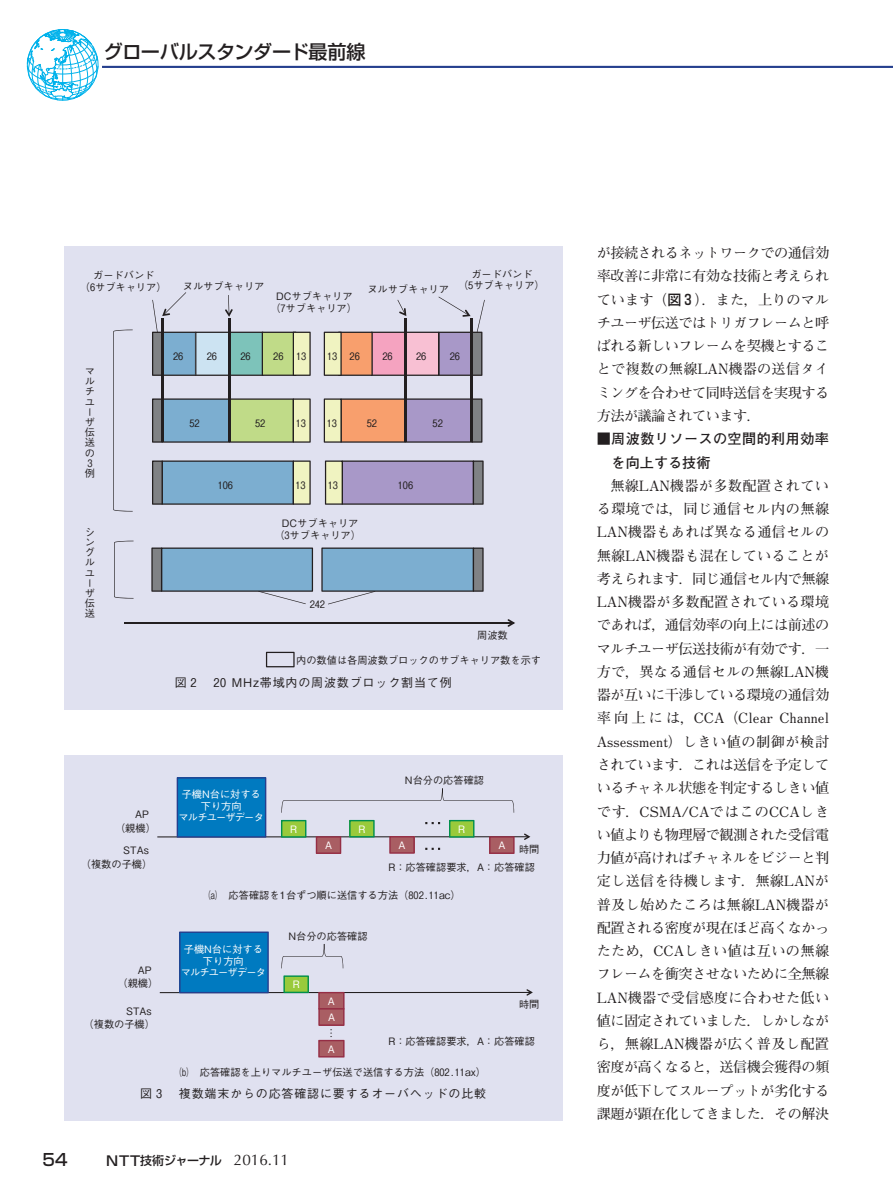
<style>
.page{position:relative;width:893px;height:1191px;background:#fff}
.page>*{position:absolute;margin:0;border:0;box-sizing:border-box;transform-origin:0 0}
.t1{font:500 19.2px "Shin Go Pr 6";letter-spacing:-.02em;color:#231f20}
.t2{font:500 16.5px "Shin Go Pr 6";color:#231f20}
.t3{font:700 14.1px/23.2px "Futo Min A101 Pr 6";letter-spacing:-.035em;color:#231f20;text-align:justify}
.t4{font:700 14.1px/23.2px "Futo Go B101 Pr 6";letter-spacing:.03em;color:#231f20}
.t5{font:500 12px "Gothic BBB Pr 6";letter-spacing:.07em;color:#231f20}
.t6{font:500 12px "Shin Go Pro";letter-spacing:-.05em;color:#231f20}
.t7{font:500 10.2px/10.2px "Gothic BBB Pro";color:#231f20}
.t8{font:500 10.2px "Gothic BBB Pro";color:#231f20;scale:.7 1}
.t9{font:500 10.2px/11.7px "Gothic BBB Pro";color:#fff;text-align:center}
.s1{font-size:13.5px}
.s2{font-family:"Optima";font-weight:400;font-size:15.3px}
.s3{font-family:"Shin Go Pr 6";font-weight:500}
</style>
<div class="page">
<hr style="left:102px;top:66px;width:791px;height:2px;background:#253f8e">
<svg style="left:26px;top:29px;width:73px;height:71px"></svg>
<div style="left:27px;top:29px;width:71px;height:72px;border:1px solid #00b2eb;border-radius:50%"></div>
<div style="left:64px;top:755px;width:499px;height:365px;background:#e0e1f0"></div>
<hr style="left:157px;top:836px;width:372px;height:1px;background:#231f20">
<svg style="left:524px;top:833px;width:6px;height:7px"></svg>
<svg style="left:177px;top:777px;width:89px;height:60px;background:#0276bc"></svg>
<svg style="left:281px;top:820px;width:25px;height:17px"></svg>
<svg style="left:316px;top:836px;width:25px;height:18px"></svg>
<svg style="left:349px;top:820px;width:26px;height:17px"></svg>
<svg style="left:389px;top:836px;width:26px;height:17px"></svg>
<svg style="left:425px;top:822px;width:15px;height:2px"></svg>
<svg style="left:425px;top:847px;width:15px;height:3px"></svg>
<svg style="left:449px;top:820px;width:25px;height:17px"></svg>
<svg style="left:489px;top:836px;width:26px;height:18px"></svg>
<svg style="left:281px;top:788px;width:233px;height:24px"></svg>
<hr style="left:160px;top:992px;width:371px;height:1px;background:#231f20">
<svg style="left:526px;top:989px;width:7px;height:6px"></svg>
<svg style="left:179px;top:931px;width:90px;height:62px;background:#0476bc"></svg>
<svg style="left:283px;top:975px;width:26px;height:18px"></svg>
<svg style="left:281px;top:944px;width:62px;height:24px"></svg>
<svg style="left:318px;top:992px;width:27px;height:33px"></svg>
<svg style="left:318px;top:1039px;width:27px;height:18px"></svg>
<div style="left:64px;top:247px;width:499px;height:463px;background:#e0e1f0"></div>
<hr style="left:124px;top:622px;width:390px;height:1px;background:#231f20">
<svg style="left:507px;top:619px;width:8px;height:8px"></svg>
<svg style="left:152px;top:398px;width:159px;height:45px;background:#99b6a1"></svg>
<svg style="left:324px;top:398px;width:158px;height:45px;background:#c09994"></svg>
<svg style="left:152px;top:460px;width:159px;height:45px;background:#80a6bc"></svg>
<svg style="left:325px;top:460px;width:159px;height:45px;background:#a296b6"></svg>
<hr style="left:161px;top:318px;width:2px;height:124px;background:#231f20">
<hr style="left:228px;top:318px;width:2px;height:124px;background:#231f20">
<hr style="left:404px;top:318px;width:2px;height:124px;background:#231f20">
<hr style="left:470px;top:318px;width:3px;height:124px;background:#231f20">
<svg style="left:113px;top:329px;width:20px;height:182px"></svg>
<svg style="left:114px;top:540px;width:20px;height:58px"></svg>
<svg style="left:152px;top:292px;width:159px;height:84px"></svg>
<svg style="left:324px;top:297px;width:161px;height:79px"></svg>
<svg style="left:151px;top:547px;width:162px;height:57px"></svg>
<svg style="left:266px;top:652px;width:29px;height:15px"></svg>
<svg style="left:321px;top:547px;width:163px;height:57px"></svg>
<h1 class="t1" style="left:104px;top:36px;width:263px">グローバルスタンダード最前線</h1>
<p class="t7" style="left:80px;top:268px;width:88px;line-height:11.9px;text-align:center">ガードバンド<br>（6サブキャリア）</p>
<p class="t7" style="left:471px;top:267px;width:63px">ガードバンド</p>
<p class="t7" style="left:270px;top:289px;width:88px;line-height:11.9px;text-align:center">DCサブキャリア（7サブキャリア）</p>
<p class="t7" style="left:458px;top:279px;width:88px">（5サブキャリア）</p>
<p class="t7" style="left:183px;top:279px;width:83px">ヌルサブキャリア</p>
<p class="t7" style="left:367px;top:283px;width:83px">ヌルサブキャリア</p>
<p class="t7" style="left:85px;top:365px;width:11px">マルチユーザ伝送の<br>3例</p>
<p class="t7" style="left:85px;top:525px;width:11px">シングルユーザ伝送</p>
<p class="t7" style="left:173px;top:349px;width:12px">26</p>
<p class="t7" style="left:207px;top:349px;width:12px">26</p>
<p class="t7" style="left:240px;top:349px;width:12px">26</p>
<p class="t7" style="left:273px;top:349px;width:35px">26 13</p>
<p class="t7" style="left:327px;top:349px;width:34px">13 26</p>
<p class="t7" style="left:383px;top:349px;width:12px">26</p>
<p class="t7" style="left:416px;top:349px;width:12px">26</p>
<p class="t7" style="left:450px;top:349px;width:12px">26</p>
<p class="t7" style="left:189px;top:416px;width:12px">52</p>
<p class="t7" style="left:255px;top:416px;width:12px">52</p>
<p class="t7" style="left:296px;top:416px;width:12px">13</p>
<p class="t7" style="left:327px;top:416px;width:12px">13</p>
<p class="t7" style="left:367px;top:416px;width:12px">52</p>
<p class="t7" style="left:433px;top:416px;width:12px">52</p>
<p class="t7" style="left:218px;top:478px;width:17px">106</p>
<p class="t7" style="left:295px;top:478px;width:12px">13</p>
<p class="t7" style="left:328px;top:478px;width:12px">13</p>
<p class="t7" style="left:398px;top:478px;width:17px">106</p>
<p class="t7" style="left:274px;top:516px;width:88px;line-height:11.9px;text-align:center">DCサブキャリア（3サブキャリア）</p>
<p class="t7" style="left:310px;top:598px;width:17px">242</p>
<p class="t7" style="left:477px;top:629px;width:32px">周波数</p>
<p class="t7" style="left:296px;top:653px;width:246px">内の数値は各周波数ブロックのサブキャリア数を示す</p>
<p class="t5" style="left:175px;top:673px;width:278px">図 2 　20 MHz帯域内の周波数ブロック割当て例</p>
<p class="t7" style="left:115px;top:806px;width:42px;line-height:13.5px;text-indent:20px">AP（親機）</p>
<p class="t7" style="left:81px;top:842px;width:73px;line-height:13.5px;text-indent:42px">STAs（複数の子機）</p>
<p class="t7" style="left:118px;top:962px;width:42px;line-height:13.5px;text-indent:20px">AP（親機）</p>
<p class="t9" style="left:179px;top:787px;width:87px">子機N台に対する下り方向<br>マルチユーザデータ</p>
<p class="t9" style="left:290px;top:821px;width:8px">R</p>
<p class="t9" style="left:325px;top:838px;width:8px">A</p>
<p class="t9" style="left:358px;top:821px;width:8px">R</p>
<p class="t7" style="left:405px;top:774px;width:81px">N台分の応答確認</p>
<p class="t9" style="left:399px;top:838px;width:8px">A</p>
<p class="t9" style="left:458px;top:822px;width:8px">R</p>
<p class="t9" style="left:498px;top:838px;width:8px">A</p>
<p class="t7" style="left:519px;top:843px;width:22px">時間</p>
<p class="t7" style="left:388px;top:861px;width:148px">R：応答確認要求，A：応答確認</p>
<p class="t8" style="left:204px;top:887px;width:368px">（a） 応答確認を1台ずつ順に送信する方法（802.11ac）</p>
<p class="t9" style="left:181px;top:942px;width:87px">子機N台に対する下り方向<br>マルチユーザデータ</p>
<p class="t7" style="left:288px;top:930px;width:81px">N台分の応答確認</p>
<p class="t9" style="left:293px;top:977px;width:8px">R</p>
<p class="t9" style="left:328px;top:993px;width:8px">A</p>
<p class="t7" style="left:84px;top:1003px;width:73px;line-height:13.5px;text-indent:42px">STAs（複数の子機）</p>
<p class="t9" style="left:328px;top:1010px;width:8px">A</p>
<p class="t9" style="left:328px;top:1041px;width:8px">A</p>
<p class="t7" style="left:326px;top:1026px;width:7px">…</p>
<p class="t7" style="left:519px;top:998px;width:22px">時間</p>
<p class="t7" style="left:388px;top:1035px;width:148px">R：応答確認要求，A：応答確認</p>
<p class="t8" style="left:175px;top:1064px;width:446px">（b） 応答確認を上りマルチユーザ伝送で送信する方法（802.11ax）</p>
<p class="t5" style="left:140px;top:1084px;width:347px">図 3 　複数端末からの応答確認に要するオーバヘッドの比較</p>
<p class="t2" style="left:43px;top:1145px;width:27px">54</p>
<p class="t6" style="left:106px;top:1150px;width:184px"><span class="s1">NTT</span>技術ジャーナル　<span class="s2">2016.11</span></p>
<p class="t3" style="left:597px;top:241px;width:234px">が接続されるネットワークでの通信効率改善に非常に有効な技術と考えられています（<span class="s3">図３</span>）．また，上りのマルチユーザ伝送ではトリガフレームと呼ばれる新しいフレームを契機とすることで複数の無線LAN機器の送信タイミングを合わせて同時送信を実現する方法が議論されています．</p>
<p class="t4" style="left:612px;top:427px;width:219px;text-indent:-15px">■周波数リソースの空間的利用効率を向上する技術</p>
<p class="t3" style="left:597px;top:473px;width:234px;text-indent:14px">無線LAN機器が多数配置されている環境では，同じ通信セル内の無線LAN機器もあれば異なる通信セルの無線LAN機器も混在していることが考えられます．同じ通信セル内で無線LAN機器が多数配置されている環境であれば，通信効率の向上には前述のマルチユーザ伝送技術が有効です．一方で，異なる通信セルの無線LAN機器が互いに干渉している環境の通信効率向上には，CCA（Clear Channel Assessment）しきい値の制御が検討されています．これは送信を予定しているチャネル状態を判定するしきい値です．CSMA/CAではこのCCAしきい値よりも物理層で観測された受信電力値が高ければチャネルをビジーと判定し送信を待機します．無線LANが普及し始めたころは無線LAN機器が配置される密度が現在ほど高くなかったため，CCAしきい値は互いの無線フレームを衝突させないために全無線LAN機器で受信感度に合わせた低い値に固定されていました．しかしながら，無線LAN機器が広く普及し配置密度が高くなると，送信機会獲得の頻度が低下してスループットが劣化する課題が顕在化してきました．その解決</p>
</div>
